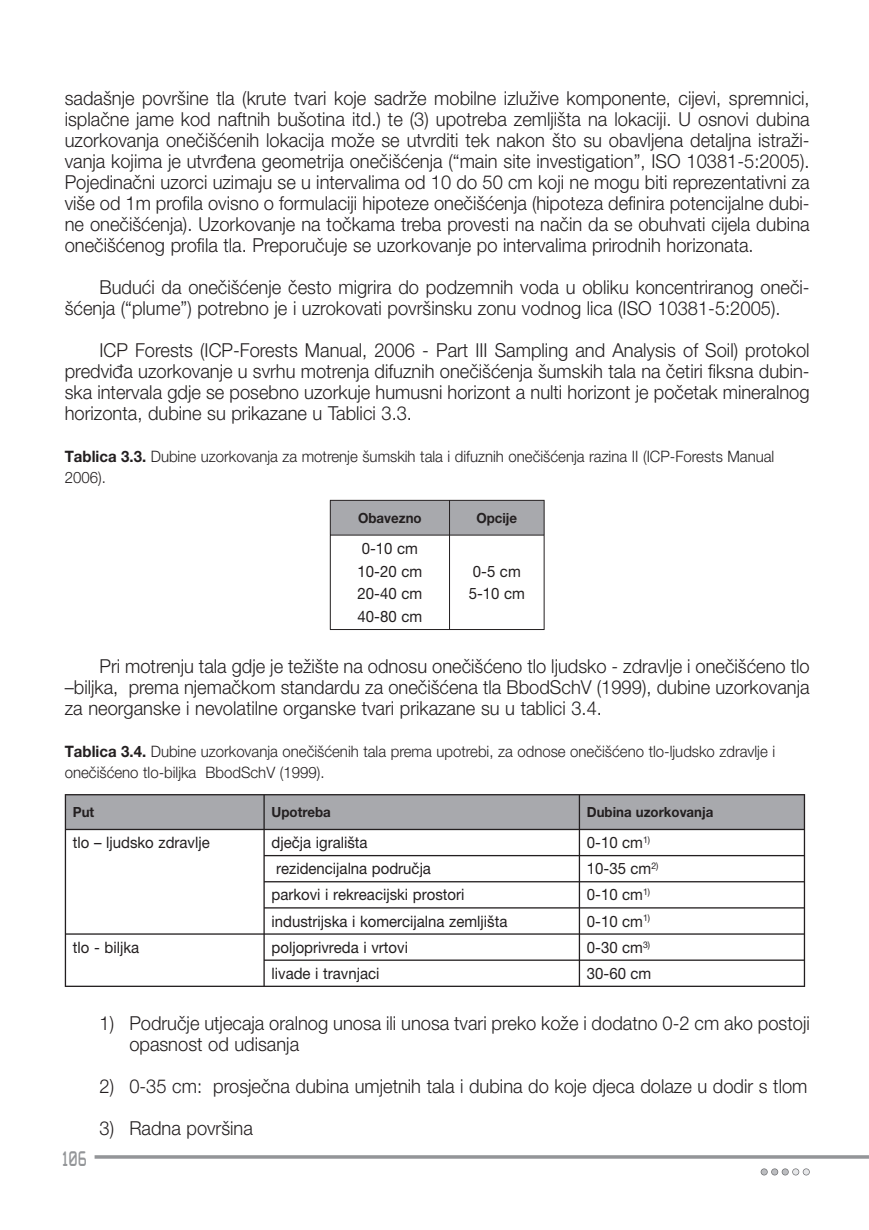
<style>
.page{position:relative;width:869px;height:1230px;background:#fff}
.page>*{position:absolute;margin:0;border:0;box-sizing:border-box;transform-origin:0 0}
.t1{font:500 21px "AZ Okapitala";color:#939598;scale:.7 1}
.t2{font:300 19.25px/21px "Helvetica Neue LT Pro";color:#231f20;text-align:justify;scale:.95 1}
.t3{font:15.75px/22.8px "Helvetica Neue LT Pro";color:#231f20;scale:.95 1}
.t4{font:300 15.75px/21px "Helvetica Neue LT Pro";color:#231f20;scale:.95 1}
.t5{font:700 14px "Helvetica Neue LT Pro";color:#231f20;scale:.95 1}
.s1{font-weight:700}
</style>
<div class="page">
<hr style="left:94px;top:1155px;width:774px;height:3px;background:#939598">
<svg style="left:761px;top:1169px;width:47px;height:5px"></svg>
<div style="left:331px;top:501px;width:212px;height:33px;background:#a8a9ad"></div>
<hr style="left:330px;top:535px;width:1px;height:94px;background:#231f20">
<hr style="left:449px;top:535px;width:1px;height:94px;background:#231f20">
<hr style="left:543px;top:535px;width:1px;height:94px;background:#231f20">
<hr style="left:330px;top:629px;width:214px;height:1px;background:#231f20">
<hr style="left:330px;top:500px;width:119px;height:1px;background:#231f20">
<hr style="left:330px;top:501px;width:1px;height:33px;background:#231f20">
<hr style="left:449px;top:500px;width:95px;height:1px;background:#231f20">
<hr style="left:449px;top:501px;width:1px;height:33px;background:#231f20">
<hr style="left:543px;top:501px;width:1px;height:33px;background:#231f20">
<hr style="left:330px;top:534px;width:119px;height:1px;background:#231f20">
<hr style="left:449px;top:534px;width:95px;height:1px;background:#231f20">
<svg style="left:65px;top:794px;width:739px;height:191px"></svg>
<hr style="left:65px;top:985px;width:514px;height:1px;background:#231f20">
<hr style="left:579px;top:985px;width:225px;height:1px;background:#231f20">
<p class="t2" style="left:65px;top:90px;width:785px">sadašnje površine tla (krute tvari koje sadrže mobilne izlužive komponente, cijevi, spremnici, isplačne jame kod naftnih bušotina itd.) te (3) upotreba zemljišta na lokaciji. U osnovi dubina uzorkovanja onečišćenih lokacija može se utvrditi tek nakon što su obavljena detaljna istraži&shy;vanja kojima je utvrđena geometrija onečišćenja (“main site investigation”, ISO 10381-5:2005).<br>Pojedinačni uzorci uzimaju se u intervalima od 10 do 50 cm koji ne mogu biti reprezentativni za više od 1m profila ovisno o formulaciji hipoteze onečišćenja (hipoteza definira potencijalne dubi&shy;ne onečišćenja). Uzorkovanje na točkama treba provesti na način da se obuhvati cijela dubina onečišćenog profila tla. Preporučuje se uzorkovanje po intervalima prirodnih horizonata.</p>
<p class="t2" style="left:65px;top:279px;width:785px;text-indent:35px">Budući da onečišćenje često migrira do podzemnih voda u obliku koncentriranog oneči&shy;šćenja (“plume”) potrebno je i uzrokovati površinsku zonu vodnog lica (ISO 10381-5:2005).</p>
<p class="t2" style="left:65px;top:342px;width:785px;text-indent:35px">ICP Forests (ICP-Forests Manual, 2006 - Part III Sampling and Analysis of Soil) protokol predviđa uzorkovanje u svrhu motrenja difuznih onečišćenja šumskih tala na četiri fiksna dubin&shy;ska intervala gdje se posebno uzorkuje humusni horizont a nulti horizont je početak mineralnog horizonta, dubine su prikazane u Tablici 3.3.</p>
<p class="t4" style="left:65px;top:447px;width:748px"><span class="s1">Tablica 3.3.</span> Dubine uzorkovanja za motrenje šumskih tala i difuznih onečišćenja razina II (ICP-Forests Manual<br>2006).</p>
<p class="t5" style="left:358px;top:512px;width:68px">Obavezno</p>
<p class="t5" style="left:476px;top:512px;width:45px">Opcije</p>
<p class="t3" style="left:357px;top:538px;width:69px">0-10 cm<br>10-20 cm<br>20-40 cm<br>40-80 cm</p>
<p class="t3" style="left:468px;top:561px;width:61px">0-5 cm<br>5-10 cm</p>
<p class="t2" style="left:65px;top:657px;width:785px;text-indent:35px">Pri motrenju tala gdje je težište na odnosu onečišćeno tlo ljudsko - zdravlje i onečišćeno tlo –biljka, prema njemačkom standardu za onečišćena tla BbodSchV (1999), dubine uzorkovanja za neorganske i nevolatilne organske tvari prikazane su u tablici 3.4.</p>
<p class="t4" style="left:65px;top:741px;width:748px"><span class="s1">Tablica 3.4.</span> Dubine uzorkovanja onečišćenih tala prema upotrebi, za odnose onečišćeno tlo-ljudsko zdravlje i onečišćeno tlo-biljka BbodSchV (1999).</p>
<p class="t5" style="left:73px;top:807px;width:24px">Put</p>
<p class="t5" style="left:271px;top:807px;width:64px">Upotreba</p>
<p class="t5" style="left:586px;top:807px;width:135px">Dubina uzorkovanja</p>
<p class="t3" style="left:73px;top:832px;width:145px">tlo – ljudsko zdravlje</p>
<p class="t3" style="left:271px;top:832px;width:103px">dječja igrališta</p>
<p class="t3" style="left:586px;top:832px;width:68px">0-10 cm<sup>1)</sup></p>
<p class="t3" style="left:276px;top:858px;width:164px">rezidencijalna područja</p>
<p class="t3" style="left:586px;top:858px;width:77px">10-35 cm<sup>2)</sup></p>
<p class="t3" style="left:271px;top:884px;width:204px">parkovi i rekreacijski prostori</p>
<p class="t3" style="left:586px;top:884px;width:68px">0-10 cm<sup>1)</sup></p>
<p class="t3" style="left:271px;top:910px;width:250px">industrijska i komercijalna zemljišta</p>
<p class="t3" style="left:586px;top:910px;width:68px">0-10 cm<sup>1)</sup></p>
<p class="t3" style="left:73px;top:937px;width:71px">tlo - biljka</p>
<p class="t3" style="left:271px;top:937px;width:145px">poljoprivreda i vrtovi</p>
<p class="t3" style="left:586px;top:937px;width:68px">0-30 cm<sup>3)</sup></p>
<p class="t3" style="left:271px;top:963px;width:115px">livade i travnjaci</p>
<p class="t3" style="left:586px;top:963px;width:69px">30-60 cm</p>
<p class="t2" style="left:129px;top:1014px;width:717px;text-indent:-30px">1) Područje utjecaja oralnog unosa ili unosa tvari preko kože i dodatno 0-2 cm ako postoji opasnost od udisanja</p>
<p class="t2" style="left:99px;top:1077px;width:746px">2) 0-35 cm: prosječna dubina umjetnih tala i dubina do koje djeca dolaze u dodir s tlom</p>
<p class="t2" style="left:99px;top:1119px;width:163px">3) Radna površina</p>
<p class="t1" style="left:62px;top:1151px;width:37px">106</p>
</div>
